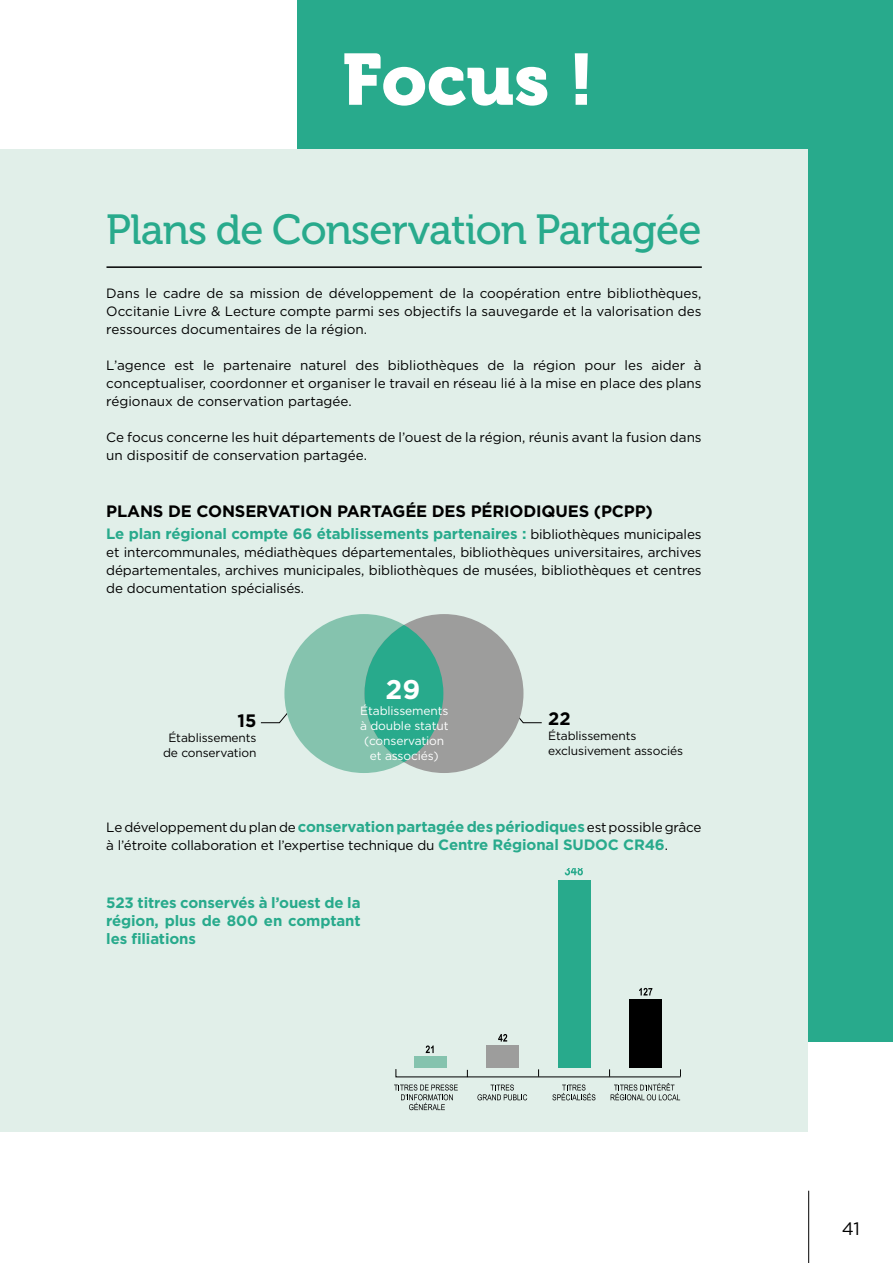
<style>
.page{position:relative;width:893px;height:1263px;background:#fff}
.page>*{position:absolute;margin:0;border:0;box-sizing:border-box;transform-origin:0 0}
.t1{font:72px "Museo 900";color:#fff}
.t2{font:42px "Museo 500";letter-spacing:-.02em;color:#28aa8c}
.t3{font:700 27px "Gotham";color:#fff}
.t4{font:700 18px "Gotham";color:#000}
.t5{font:18px "Gotham";color:#000}
.t6{font:700 16.5px "Gotham";letter-spacing:-.01em;color:#000}
.t7{font:700 15px/18px "Gotham";letter-spacing:-.01em;color:#28aa8c;text-align:justify}
.t8{font:13.5px/18px "Gotham";color:#000;text-align:justify}
.t9{font:12px/15px "Gotham";letter-spacing:-.01em;color:#000}
.t10{font:12px/15px "Gotham";letter-spacing:-.01em;color:#fff;text-align:center}
.s1{font-weight:400;font-size:13.5px;color:#000}
.s2{font-weight:700;font-size:15px;color:#28aa8c}
</style>
<div class="page">
<div style="left:298px;top:0;width:595px;height:1042px;background:#28aa8c"></div>
<div style="left:0;top:149px;width:808px;height:982px;background:#e1efe9"></div>
<hr style="left:808px;top:1191px;width:1px;height:72px;background:#000">
<hr style="left:106px;top:266px;width:596px;height:2px;background:#000">
<svg style="left:477px;top:1084px;width:50px;height:16px"></svg>
<svg style="left:552px;top:1084px;width:43px;height:16px"></svg>
<svg style="left:611px;top:1083px;width:69px;height:17px"></svg>
<svg style="left:394px;top:1084px;width:64px;height:26px"></svg>
<svg style="left:395px;top:1069px;width:286px;height:8px"></svg>
<svg style="left:565px;top:868px;width:18px;height:7px"></svg>
<svg style="left:498px;top:1034px;width:9px;height:7px"></svg>
<svg style="left:426px;top:1045px;width:8px;height:8px"></svg>
<svg style="left:639px;top:988px;width:13px;height:7px"></svg>
<div style="left:629px;top:999px;width:33px;height:68px;background:#000"></div>
<div style="left:558px;top:880px;width:33px;height:187px;background:#28aa8c"></div>
<div style="left:486px;top:1045px;width:33px;height:22px;background:#9d9d9c"></div>
<div style="left:414px;top:1056px;width:33px;height:11px;background:#85c3ae"></div>
<svg style="left:518px;top:695px;width:24px;height:28px"></svg>
<svg style="left:260px;top:713px;width:27px;height:10px"></svg>
<div style="left:284px;top:614px;width:159px;height:159px;background:#85c3ae;border-radius:50%"></div>
<div style="left:365px;top:614px;width:158px;height:159px;background:#9d9d9c;border-radius:50%"></div>
<div style="left:365px;top:625px;width:78px;height:137px;background:#28aa8c;border-radius:50%"></div>
<h1 class="t1" style="left:342px;top:39px;width:253px">Focus !</h1>
<h2 class="t2" style="left:106px;top:207px;width:597px">Plans de Conservation Partagée</h2>
<p class="t8" style="left:106px;top:284px;width:597px">Dans le cadre de sa mission de développement de la coopération entre bibliothèques, Occitanie Livre &amp; Lecture compte parmi ses objectifs la sauvegarde et la valorisation des ressources documentaires de la région.</p>
<p class="t8" style="left:106px;top:356px;width:597px">L’agence est le partenaire naturel des bibliothèques de la région pour les aider à conceptualiser, coordonner et organiser le travail en réseau lié à la mise en place des plans régionaux de conservation partagée.</p>
<p class="t8" style="left:106px;top:428px;width:597px">Ce focus concerne les huit départements de l’ouest de la région, réunis avant la fusion dans un dispositif de conservation partagée.</p>
<p class="t6" style="left:106px;top:500px;width:548px">PLANS DE CONSERVATION PARTAGÉE DES PÉRIODIQUES (PCPP)</p>
<p class="t7" style="left:106px;top:525px;width:597px">Le plan régional compte 66 établissements partenaires : <span class="s1">bibliothèques municipales</span></p>
<p class="t8" style="left:106px;top:543px;width:597px">et intercommunales, médiathèques départementales, bibliothèques universitaires, archives départementales, archives municipales, bibliothèques de musées, bibliothèques et centres de documentation spécialisés.</p>
<h3 class="t4" style="left:238px;top:709px;width:20px">15</h3>
<p class="t9" style="left:163px;top:730px;width:95px;text-align:center">Établissements de conservation</p>
<h3 class="t3" style="left:386px;top:672px;width:36px">29</h3>
<p class="t10" style="left:360px;top:703px;width:90px">Établissements à double statut (conservation et associés)</p>
<h3 class="t4" style="left:548px;top:706px;width:24px">22</h3>
<p class="t9" style="left:548px;top:728px;width:136px">Établissements exclusivement associés</p>
<p class="t8" style="left:106px;top:818px;width:597px">Le développement du plan de <span class="s2">conservation partagée des périodiques</span> est possible grâce à l’étroite collaboration et l’expertise technique du <span class="s2">Centre Régional SUDOC CR46</span>.</p>
<p class="t7" style="left:106px;top:893px;width:256px">523 titres conservés à l’ouest de la région, plus de 800 en comptant les filiations</p>
<h3 class="t5" style="left:842px;top:1217px;width:20px">41</h3>
</div>
